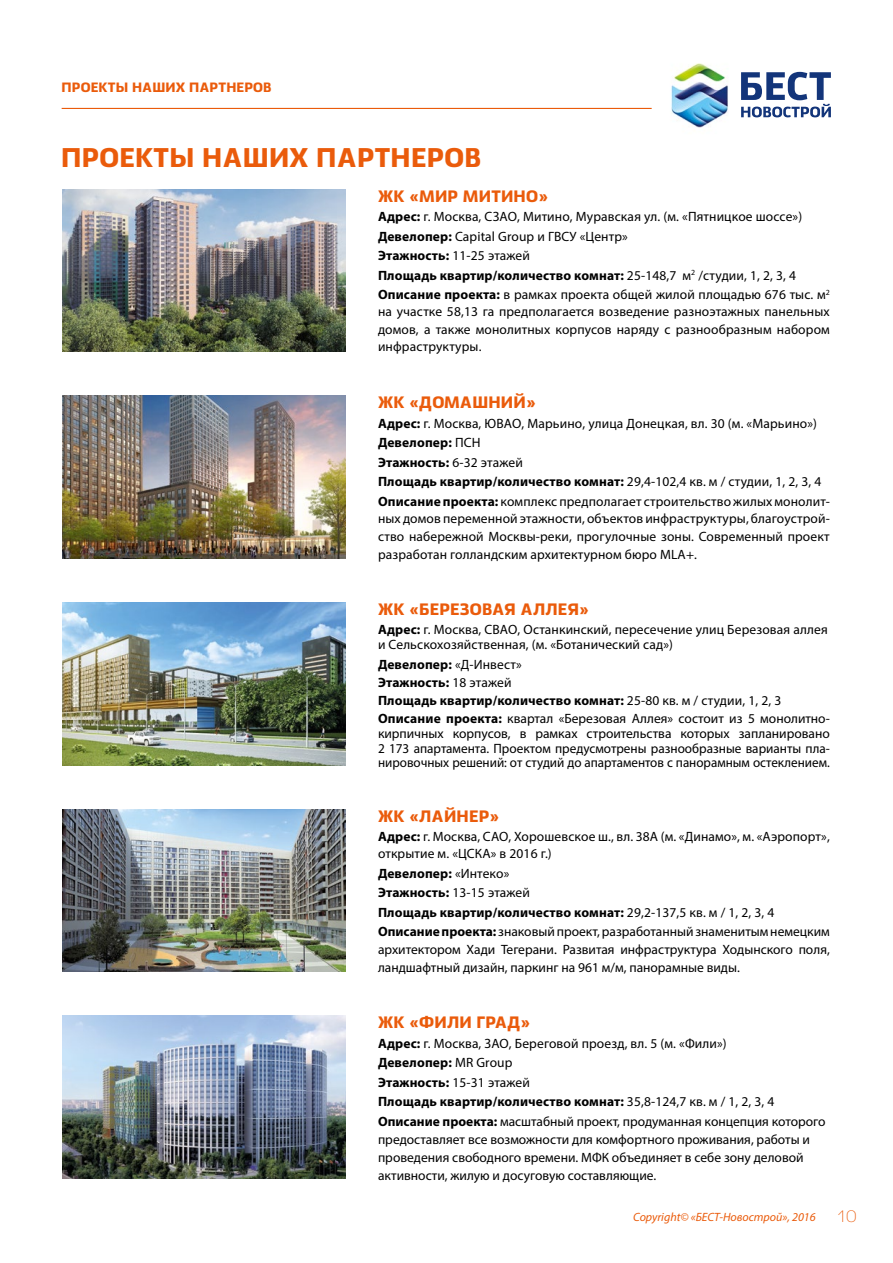
<style>
.page{position:relative;width:893px;height:1263px;background:#fff}
.page>*{position:absolute;margin:0;border:0;box-sizing:border-box;transform-origin:0 0}
.t1{font:900 27px "Ekibastuz";letter-spacing:.01em;color:#ea5b0b}
.t2{font:900 16.5px "Ekibastuz";color:#ea5b0b}
.t3{font:13.5px/19.5px "Myriad Pro";letter-spacing:.005em;color:#000}
.t4{font:900 13.5px "Ekibastuz";letter-spacing:.01em;color:#ea5b0b}
.t5{font:italic 12px "Myriad Pro";color:#ea5b0b}
.s1{font-weight:700}
.s2{font-family:"Ekibastuz";font-weight:300;font-style:normal;font-size:16.5px}
</style>
<div class="page">
<img style="left:62px;top:189px;width:283px;height:163px">
<img style="left:62px;top:809px;width:283px;height:163px">
<img style="left:62px;top:396px;width:283px;height:163px">
<img style="left:62px;top:602px;width:283px;height:163px">
<img style="left:62px;top:1016px;width:283px;height:162px">
<img style="left:671px;top:63px;width:160px;height:65px">
<svg style="left:741px;top:72px;width:90px;height:45px"></svg>
<hr style="left:62px;top:108px;width:590px;height:1px;background:#ea5b0b">
<p class="t4" style="left:62px;top:79px;width:211px">проекты наших партнеров</p>
<h1 class="t1" style="left:61px;top:141px;width:421px">проекты наших партнеров</h1>
<p class="t2" style="left:378px;top:186px;width:55px">ЖК «МИР</p>
<p class="t2" style="left:463px;top:186px;width:14px">МИТИНО</p>
<p class="t2" style="left:538px;top:186px;width:11px">»</p>
<p class="t3" style="left:378px;top:207px;width:453px"><span class="s1">Адрес:</span> г. Москва, СЗАО, Митино, Муравская ул. (м. «Пятницкое шоссе»)<br><span class="s1">Девелопер:</span> Capital Group и ГВСУ «Центр»<br><span class="s1">Этажность:</span> 11-25 этажей<br><span class="s1">Площадь квартир/количество комнат:</span> 25-148,7 м<sup>2</sup> /студии, 1, 2, 3, 4<br><span class="s1">Описание проекта:</span> в рамках проекта общей жилой площадью 676 тыс. м<sup>2</sup></p>
<p class="t3" style="left:378px;top:303px;width:453px;line-height:17.2px;text-align:justify">на участке 58,13 га предполагается возведение разноэтажных панельных домов, а также монолитных корпусов наряду с разнообразным набором инфраструктуры.</p>
<p class="t2" style="left:378px;top:393px;width:56px">ЖК «ДОМАШНИЙ</p>
<p class="t2" style="left:526px;top:393px;width:11px">»</p>
<p class="t3" style="left:378px;top:413px;width:453px"><span class="s1">Адрес:</span> г. Москва, ЮВАО, Марьино, улица Донецкая, вл. 30 (м. «Марьино»)<br><span class="s1">Девелопер:</span> ПСН<br><span class="s1">Этажность:</span> 6-32 этажей<br><span class="s1">Площадь квартир/количество комнат:</span> 29,4-102,4 кв. м / студии, 1, 2, 3, 4<br><span class="s1">Описание проекта:</span> комплекс предполагает строительство жилых монолит-</p>
<p class="t3" style="left:378px;top:510px;width:453px;line-height:17.5px;text-align:justify">ных домов переменной этажности, объектов инфраструктуры, благоустрой&shy;ство набережной Москвы-реки, прогулочные зоны. Современный проект разработан голландским архитектурном бюро MLA+.</p>
<p class="t2" style="left:378px;top:599px;width:53px">ЖК «БЕРЕЗОВАЯ</p>
<p class="t2" style="left:521px;top:599px;width:13px">АЛЛЕЯ</p>
<p class="t2" style="left:579px;top:599px;width:11px">»</p>
<p class="t3" style="left:378px;top:622px;width:451px;line-height:15px"><span class="s1">Адрес:</span> г. Москва, СВАО, Останкинский, пересечение улиц Березовая аллея и Сельскохозяйственная, (м. «Ботанический сад»)</p>
<p class="t3" style="left:378px;top:655px;width:453px;line-height:18px"><span class="s1">Девелопер:</span> «Д-Инвест»<br><span class="s1">Этажность:</span> 18 этажей<br><span class="s1">Площадь квартир/количество комнат:</span> 25-80 кв. м / студии, 1, 2, 3<br><span class="s1">Описание проекта:</span> квартал «Березовая Аллея» состоит из 5 монолитно-</p>
<p class="t3" style="left:378px;top:725px;width:453px;line-height:14.9px;text-align:justify">кирпичных корпусов, в рамках строительства которых запланировано 2 173 апартамента. Проектом предусмотрены разнообразные варианты пла&shy;нировочных решений: от студий до апартаментов с панорамным остеклением.</p>
<p class="t2" style="left:378px;top:806px;width:54px">ЖК «ЛАЙНЕР</p>
<p class="t2" style="left:489px;top:806px;width:11px">»</p>
<p class="t3" style="left:378px;top:828px;width:453px;line-height:17.2px"><span class="s1">Адрес:</span> г. Москва, САО, Хорошевское ш., вл. 38А (м. «Динамо», м. «Аэропорт», открытие м. «ЦСКА» в 2016 г.)</p>
<p class="t3" style="left:378px;top:863px;width:453px"><span class="s1">Девелопер:</span> «Интеко»<br><span class="s1">Этажность:</span> 13-15 этажей<br><span class="s1">Площадь квартир/количество комнат:</span> 29,2-137,5 кв. м / 1, 2, 3, 4<br><span class="s1">Описание проекта:</span> знаковый проект, разработанный знаменитым немецким</p>
<p class="t3" style="left:378px;top:940px;width:453px;line-height:18px">архитектором Хади Тегерани. Развитая инфраструктура Ходынского поля, ландшафтный дизайн, паркинг на 961 м/м, панорамные виды.</p>
<p class="t2" style="left:378px;top:1012px;width:55px">ЖК «ФИЛИ</p>
<p class="t2" style="left:476px;top:1012px;width:12px">ГРАД</p>
<p class="t2" style="left:521px;top:1012px;width:11px">»</p>
<p class="t3" style="left:378px;top:1033px;width:449px"><span class="s1">Адрес:</span> г. Москва, ЗАО, Береговой проезд, вл. 5 (м. «Фили»)<br><span class="s1">Девелопер:</span> MR Group<br><span class="s1">Этажность:</span> 15-31 этажей<br><span class="s1">Площадь квартир/количество комнат:</span> 35,8-124,7 кв. м / 1, 2, 3, 4<br><span class="s1">Описание проекта:</span> масштабный проект, продуманная концепция которого</p>
<p class="t3" style="left:378px;top:1130px;width:433px;line-height:18px">предоставляет все возможности для комфортного проживания, работы и проведения свободного времени. МФК объединяет в себе зону деловой активности, жилую и досуговую составляющие.</p>
<p class="t5" style="left:633px;top:1209px;width:225px">Copyright© «БЕСТ-Новострой», 2016 <span class="s2">10</span></p>
</div>
